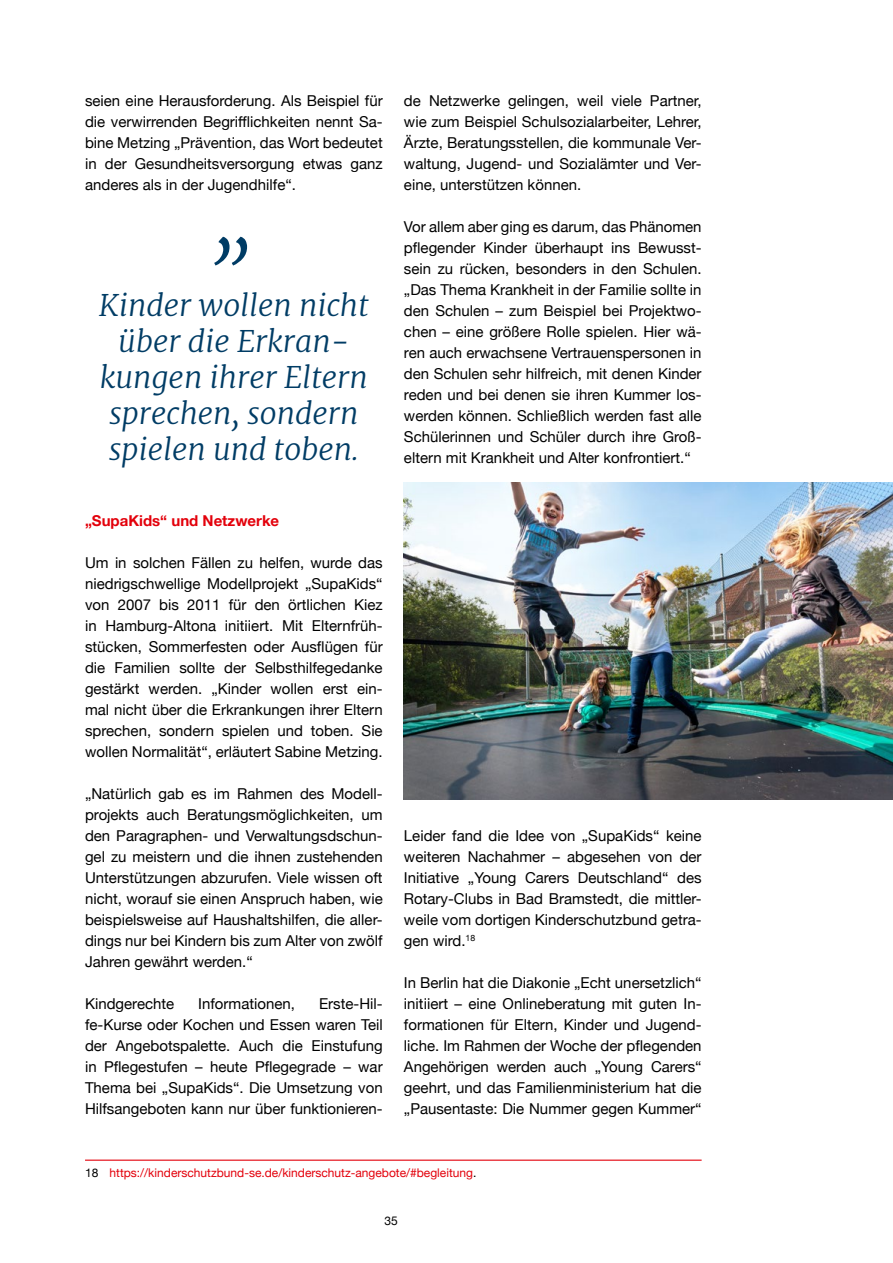
<style>
.page{position:relative;width:893px;height:1263px;background:#fff}
.page>*{position:absolute;margin:0;border:0;box-sizing:border-box;transform-origin:0 0}
.Zitat_I_20_24_pt{font:italic 300 75px "Merriweather";color:#003c65}
.Zitat_I_20_24_pt-2{font:italic 300 30px/36px "Merriweather";color:#003c65;text-align:center}
.t1{font:15px/21px "Helvetica Neue";color:#000;text-align:justify}
.t2{font:700 15px "Helvetica Neue";color:#e3000b}
.Fußnote{font:12px "Helvetica Neue";color:#e3000b}
.t3{font:12px "Helvetica Neue";color:#000}
.s1{color:#000}
</style>
<div class="page">
<hr style="left:85px;top:1159px;width:617px;height:2px;background:#e3000b">
<img style="left:404px;top:483px;width:489px;height:316px">
<p class="t1" style="left:85px;top:91px;width:299px">seien eine Herausforderung. Als Beispiel für die verwirrenden Begrifflichkeiten nennt Sa&shy;bine Metzing „Prävention, das Wort bedeutet in der Gesundheitsversorgung etwas ganz anderes als in der Jugendhilfe“.</p>
<p class="Zitat_I_20_24_pt" style="left:213px;top:167px;width:44px">„</p>
<p class="Zitat_I_20_24_pt-2" style="left:99px;top:286px;width:271px">Kinder wollen nicht über die Erkran&shy;kungen ihrer Eltern sprechen, sondern spielen und toben.</p>
<p class="t2" style="left:85px;top:509px;width:196px">„SupaKids“ und Netzwerke</p>
<p class="t1" style="left:85px;top:553px;width:299px">Um in solchen Fällen zu helfen, wurde das niedrigschwellige Modellprojekt „SupaKids“ von 2007 bis 2011 für den örtlichen Kiez in Hamburg-Altona initiiert. Mit Elternfrüh&shy;stücken, Sommerfesten oder Ausflügen für die Familien sollte der Selbsthilfegedanke gestärkt werden. „Kinder wollen erst ein&shy;mal nicht über die Erkrankungen ihrer Eltern sprechen, sondern spielen und toben. Sie wollen Normalität“, erläutert Sabine Metzing.</p>
<p class="t1" style="left:85px;top:784px;width:299px">„Natürlich gab es im Rahmen des Modell&shy;projekts auch Beratungsmöglichkeiten, um den Paragraphen- und Verwaltungsdschun&shy;gel zu meistern und die ihnen zustehenden Unterstützungen abzurufen. Viele wissen oft nicht, worauf sie einen Anspruch haben, wie beispielsweise auf Haushaltshilfen, die aller&shy;dings nur bei Kindern bis zum Alter von zwölf Jahren gewährt werden.“</p>
<p class="t1" style="left:85px;top:994px;width:91px">Kindgerechte</p>
<p class="t1" style="left:198px;top:994px;width:98px">Informationen,</p>
<p class="t1" style="left:85px;top:994px;width:299px;text-indent:234px">Erste-Hil&shy;fe-Kurse oder Kochen und Essen waren Teil der Angebotspalette. Auch die Einstufung in Pflegestufen – heute Pflegegrade – war Thema bei „SupaKids“. Die Umsetzung von Hilfsangeboten kann nur über funktionieren-</p>
<p class="t1" style="left:404px;top:91px;width:299px">de Netzwerke gelingen, weil viele Partner, wie zum Beispiel Schulsozialarbeiter, Lehrer, Ärzte, Beratungsstellen, die kommunale Ver&shy;waltung, Jugend- und Sozialämter und Ver&shy;eine, unterstützen können.</p>
<p class="t1" style="left:404px;top:217px;width:299px">Vor allem aber ging es darum, das Phänomen pflegender Kinder überhaupt ins Bewusst&shy;sein zu rücken, besonders in den Schulen. „Das Thema Krankheit in der Familie sollte in den Schulen – zum Beispiel bei Projektwo&shy;chen – eine größere Rolle spielen. Hier wä&shy;ren auch erwachsene Vertrauenspersonen in den Schulen sehr hilfreich, mit denen Kinder reden und bei denen sie ihren Kummer los&shy;werden können. Schließlich werden fast alle Schülerinnen und Schüler durch ihre Groß&shy;eltern mit Krankheit und Alter konfrontiert.“</p>
<p class="t1" style="left:404px;top:826px;width:299px">Leider fand die Idee von „SupaKids“ keine weiteren Nachahmer – abgesehen von der Initiative „Young Carers Deutschland“ des Rotary-Clubs in Bad Bramstedt, die mittler&shy;weile vom dortigen Kinderschutzbund getra&shy;gen wird.<sup>18</sup></p>
<p class="t1" style="left:404px;top:973px;width:299px">In Berlin hat die Diakonie „Echt unersetzlich“ initiiert – eine Onlineberatung mit guten In&shy;formationen für Eltern, Kinder und Jugend&shy;liche. Im Rahmen der Woche der pflegenden Angehörigen werden auch „Young Carers“ geehrt, und das Familienministerium hat die „Pausentaste: Die Nummer gegen Kummer“</p>
<p class="Fußnote" style="left:85px;top:1164px;width:393px"><span class="s1">18</span> https://kinderschutzbund-se.de/kinderschutz-angebote/#begleitung<span class="s1">.</span></p>
<p class="t3" style="left:385px;top:1212px;width:15px">35</p>
</div>
